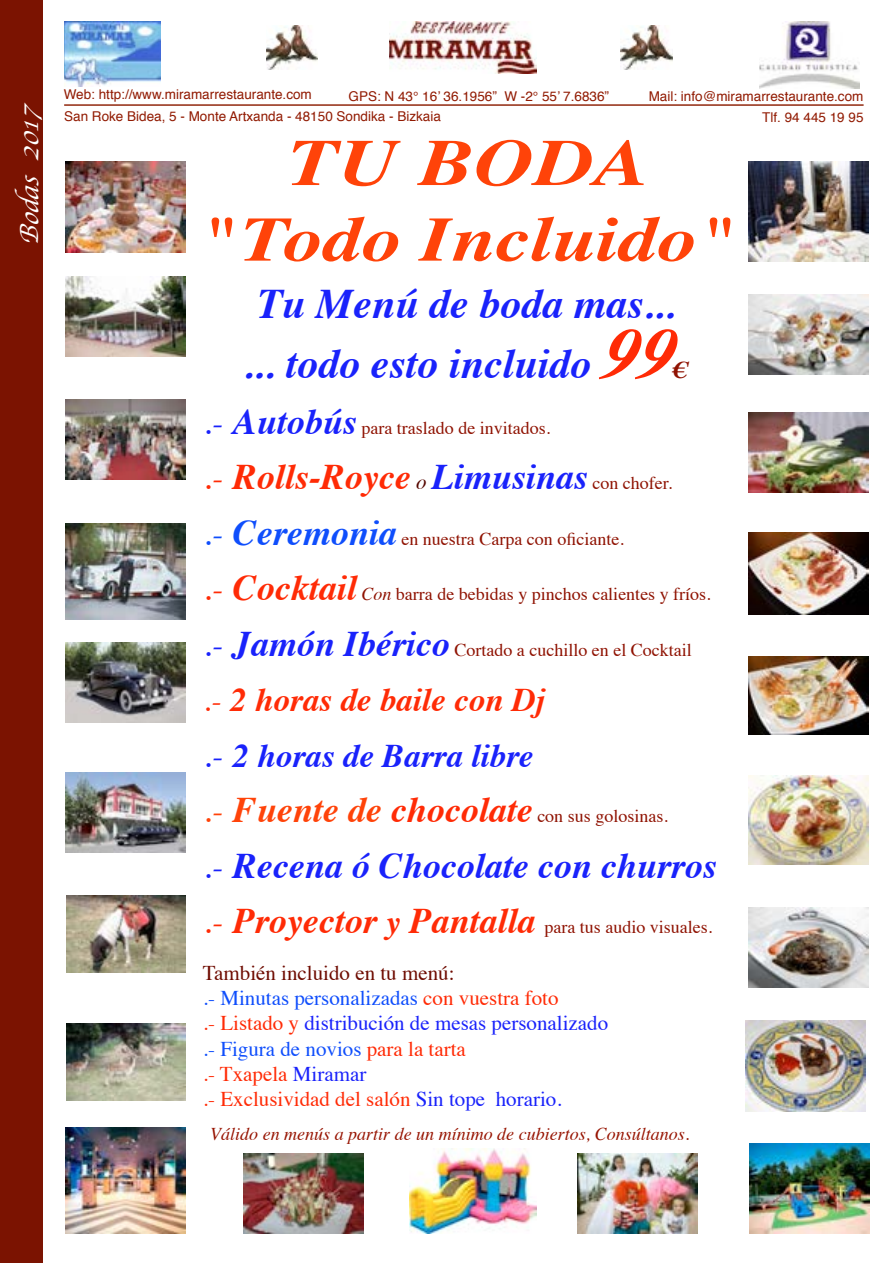
<style>
.page{position:relative;width:893px;height:1263px;background:#fff}
.page>*{position:absolute;margin:0;border:0;box-sizing:border-box;transform-origin:0 0}
.t1{font:italic 700 66px "Times";color:#ff4309;scale:1.25 1}
.t2{font:italic 700 63px "Times";color:#ff4309;scale:1.25 1}
.t3{font:italic 700 42px/60px "Times";color:#1922fb;text-align:center}
.t4{font:italic 700 36px "Times";color:#ff2b06}
.t5{font:italic 700 36px "Times";color:#1922fb}
.t6{font:italic 700 33px/55.5px "Times";color:#ff2b06}
.t7{font:italic 27px "Apple Chancery";color:#fff}
.t8{font:italic 700 24px "Times";color:#8f1202}
.t9{font:21px/25.2px "Times";color:#ff2b06}
.t10{font:18px "Times";color:#8f1202}
.t11{font:italic 18px "Times";color:#971402}
.t12{font:13.5px "Helvetica";color:#911a02}
.s1{font-size:72px;color:#ff2b06}
.s2{font-style:italic;font-size:36px;color:#1922fb}
.s3{font-weight:700;font-style:italic;font-size:36px;color:#1922fb}
.s4{font-weight:400}
.s5{font-weight:400;font-size:21px;color:#560701}
.s6{color:#1922fb}
.s7{font-weight:400;font-style:normal;font-size:18px;color:#8f1202}
.s8{font-style:italic;font-size:36px;color:#0f4efc}
.s9{font-weight:700;font-style:italic;font-size:36px;color:#0f4efc}
.s10{font-style:italic;font-size:36px;color:#ff2b06}
.s11{font-weight:700;font-style:italic;font-size:36px;color:#ff2b06}
.s12{font-style:italic}
.s13{font-weight:400;font-size:36px;color:#1922fb}
.s14{font-style:italic;font-size:36px;color:#ff4309}
.s15{font-weight:700;font-style:italic;font-size:36px;color:#ff4309}
.s16{font-weight:700;font-style:italic;font-size:33px;color:#ff2b06}
.s17{color:#6e0b01}
.s18{color:#0f4efc}
</style>
<div class="page">
<img style="left:64px;top:21px;width:96px;height:65px">
<img style="left:760px;top:21px;width:99px;height:67px">
<img style="left:389px;top:21px;width:147px;height:53px">
<hr style="left:64px;top:104px;width:800px;height:2px;background:#91280e">
<img style="left:266px;top:25px;width:52px;height:44px">
<img style="left:621px;top:25px;width:52px;height:44px">
<img style="left:749px;top:295px;width:120px;height:80px">
<img style="left:749px;top:533px;width:120px;height:81px">
<img style="left:749px;top:656px;width:120px;height:78px">
<img style="left:746px;top:1021px;width:120px;height:90px">
<img style="left:749px;top:775px;width:120px;height:89px">
<img style="left:749px;top:907px;width:120px;height:80px">
<img style="left:748px;top:162px;width:121px;height:100px">
<img style="left:243px;top:1153px;width:120px;height:80px">
<img style="left:749px;top:412px;width:120px;height:80px">
<img style="left:65px;top:162px;width:120px;height:91px">
<img style="left:65px;top:276px;width:120px;height:80px">
<img style="left:65px;top:400px;width:120px;height:80px">
<img style="left:65px;top:523px;width:120px;height:96px">
<img style="left:65px;top:642px;width:120px;height:80px">
<img style="left:65px;top:773px;width:120px;height:80px">
<img style="left:66px;top:1024px;width:119px;height:76px">
<img style="left:65px;top:1127px;width:120px;height:106px">
<img style="left:578px;top:1153px;width:120px;height:80px">
<img style="left:749px;top:1143px;width:120px;height:90px">
<img style="left:410px;top:1149px;width:127px;height:84px">
<img style="left:66px;top:896px;width:119px;height:76px">
<div style="left:0;top:0;width:43px;height:1263px;background:#7b1301"></div>
<h3 class="t7" style="left:8px;top:245px;width:150px;rotate:-90deg">Bodas 2017</h3>
<p class="t12" style="left:64px;top:84px;width:250px">Web: http://www.miramarrestaurante.com</p>
<p class="t12" style="left:349px;top:86px;width:262px">GPS: N 43° 16’ 36.1956” W -2° 55’ 7.6836”</p>
<p class="t12" style="left:649px;top:86px;width:216px">Mail: info@miramarrestaurante.com</p>
<p class="t12" style="left:64px;top:106px;width:378px">San Roke Bidea, 5 - Monte Artxanda - 48150 Sondika - Bizkaia</p>
<p class="t12" style="left:762px;top:107px;width:103px">Tlf. 94 445 19 95</p>
<h1 class="t1" style="left:289px;top:101px;width:289px">TU BODA</h1>
<h2 class="t2" style="left:198px;top:180px;width:435px">"Todo Incluido"</h2>
<h3 class="t3" style="left:243px;top:270px;width:456px">Tu Menú de boda mas... ... todo esto incluido <span class="s1">99</span></h3>
<h3 class="t8" style="left:672px;top:348px;width:19px">€</h3>
<p class="t10" style="left:203px;top:411px;width:349px"><span class="s2">.-</span> <span class="s3">Autobús</span> para traslado de invitados.</p>
<h3 class="t4" style="left:203px;top:443px;width:471px"><span class="s4">.-</span> Rolls-Royce <span class="s5">o</span> <span class="s6">Limusinas</span> <span class="s7">con chofer.</span></h3>
<p class="t10" style="left:203px;top:522px;width:422px"><span class="s8">.-</span> <span class="s9">Ceremonia</span> en nuestra Carpa con oficiante.</p>
<p class="t10" style="left:203px;top:577px;width:509px"><span class="s10">.-</span> <span class="s11">Cocktail</span> <span class="s12">Con</span> barra de bebidas y pinchos calientes y fríos.</p>
<p class="t10" style="left:203px;top:633px;width:490px"><span class="s2">.-</span> <span class="s3">Jamón Ibérico</span> Cortado a cuchillo en el Cocktail</p>
<h3 class="t6" style="left:203px;top:669px;width:343px"><span class="s4">.-</span> 2 horas de baile con Dj <span class="s13">.-</span> <span class="s6">2 horas de Barra libre</span></h3>
<p class="t10" style="left:203px;top:799px;width:466px"><span class="s14">.-</span> <span class="s15">Fuente de</span> <span class="s11">chocolate</span> con sus golosinas.</p>
<h3 class="t5" style="left:203px;top:832px;width:516px"><span class="s4">.-</span> Recena ó Chocolate con churros</h3>
<p class="t10" style="left:203px;top:910px;width:511px"><span class="s10">.-</span> <span class="s11">Proyector</span> <span class="s16">y</span> <span class="s11">Pantalla</span> para tus audio visuales.</p>
<p class="t9" style="left:203px;top:958px;width:407px"><span class="s17">También incluido en tu menú:<br></span><span class="s18">.- Minutas personalizadas</span> con vuestra foto<br>.- Listado y <span class="s6">distribución de mesas personalizado </span><span class="s18">.- Figura de novios</span> para la tarta<br>.- Txapela <span class="s6">Miramar<br></span>.- Exclusividad del salón <span class="s6">Sin tope horario.</span></p>
<p class="t11" style="left:210px;top:1118px;width:480px">Válido en menús a partir de un mínimo de cubiertos, Consúltanos.</p>
</div>
